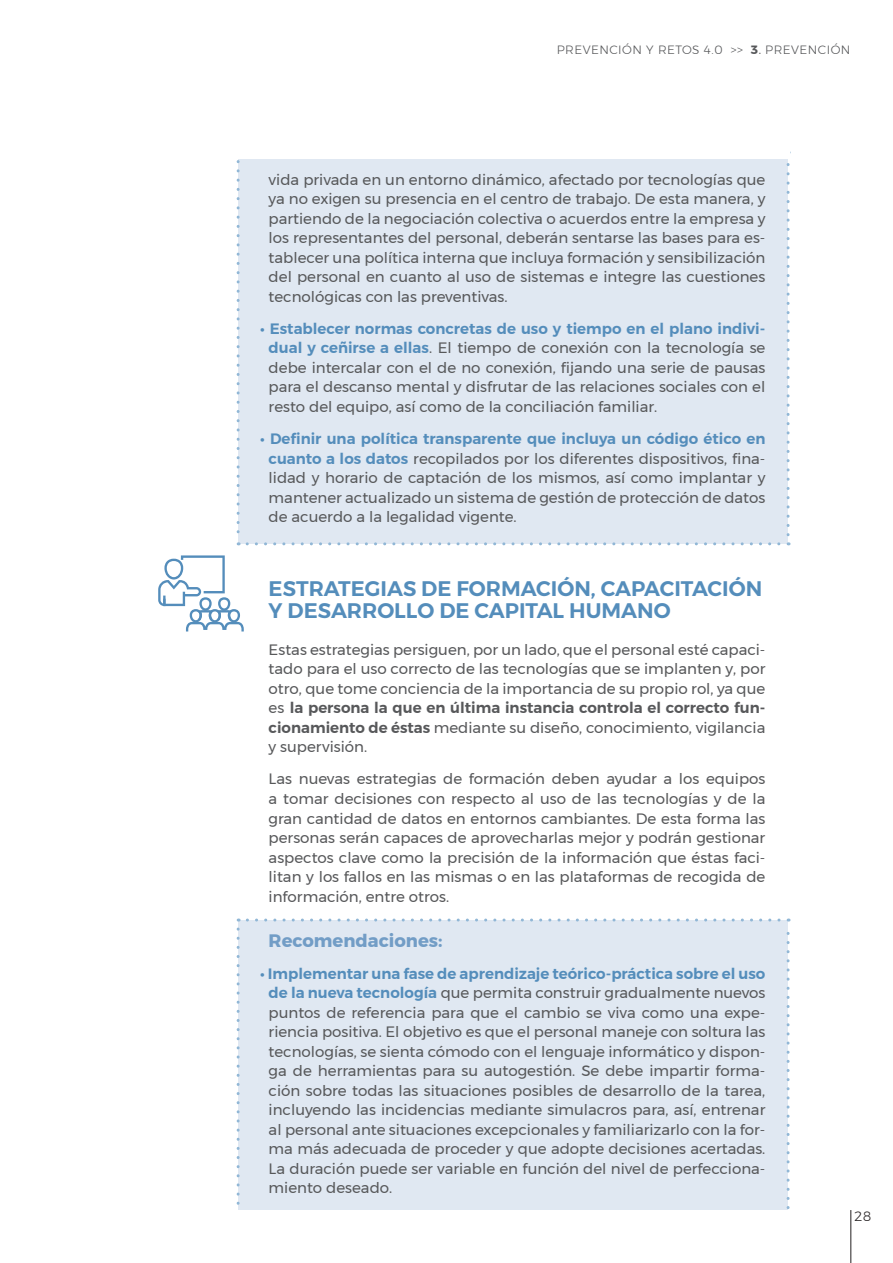
<style>
.page{position:relative;width:893px;height:1263px;background:#fff}
.page>*{position:absolute;margin:0;border:0;box-sizing:border-box;transform-origin:0 0}
.Estilo_de_párrafo_1{font:600 21px/22.5px "Montserrat";color:#548dbb}
.Estilo_de_párrafo_1-2{font:700 18px "Montserrat";color:#729dc6}
.Estilo_de_párrafo_1-3{font:15px/19.5px "Montserrat";color:#57585a;text-align:justify}
.t1{font:300 13.5px "Montserrat";color:#231f20}
.t2{font:300 12px "Montserrat";letter-spacing:.04em;color:#57585a}
.s1{font-weight:700}
.s2{font-weight:400}
.s3{font-weight:600;color:#548dbb}
.s4{font-weight:600}
</style>
<div class="page">
<hr style="left:850px;top:1210px;width:1px;height:53px;background:#231f20">
<div style="left:238px;top:920px;width:550px;height:296px;background:#e0e8f2"></div>
<svg style="left:237px;top:929px;width:3px;height:276px"></svg>
<svg style="left:787px;top:918px;width:3px;height:289px"></svg>
<svg style="left:238px;top:918px;width:541px;height:3px"></svg>
<div style="left:238px;top:152px;width:550px;height:392px;background:#e0e8f2"></div>
<svg style="left:237px;top:162px;width:3px;height:383px"></svg>
<svg style="left:247px;top:542px;width:542px;height:3px"></svg>
<svg style="left:787px;top:158px;width:3px;height:377px"></svg>
<div style="left:208px;top:115px;width:582px;height:43px;background:#fff"></div>
<div style="left:216px;top:1210px;width:581px;height:43px;background:#fff"></div>
<svg style="left:158px;top:555px;width:86px;height:76px"></svg>
<p class="t2" style="left:557px;top:41px;width:295px">PREVENCIÓN Y RETOS 4.0 &gt;&gt; <span class="s1">3</span><span class="s2">.</span> PREVENCIÓN</p>
<p class="Estilo_de_párrafo_1-3" style="left:269px;top:169px;width:498px">vida privada en un entorno dinámico, afectado por tecnologías que ya no exigen su presencia en el centro de trabajo. De esta manera, y partiendo de la negociación colectiva o acuerdos entre la empresa y los representantes del personal, deberán sentarse las bases para es&shy;tablecer una política interna que incluya formación y sensibilización del personal en cuanto al uso de sistemas e integre las cuestiones tecnológicas con las preventivas.</p>
<p class="Estilo_de_párrafo_1-3" style="left:269px;top:319px;width:498px;text-indent:-9px"><span class="s3">• Establecer normas concretas de uso y tiempo en el plano indivi&shy;dual y ceñirse a ellas</span>. El tiempo de conexión con la tecnología se debe intercalar con el de no conexión, fijando una serie de pausas para el descanso mental y disfrutar de las relaciones sociales con el resto del equipo, así como de la conciliación familiar.</p>
<p class="Estilo_de_párrafo_1-3" style="left:269px;top:429px;width:498px;text-indent:-9px"><span class="s3">• Definir una política transparente que incluya un código ético en cuanto a los datos</span> recopilados por los diferentes dispositivos, fina&shy;lidad y horario de captación de los mismos, así como implantar y mantener actualizado un sistema de gestión de protección de datos de acuerdo a la legalidad vigente.</p>
<p class="Estilo_de_párrafo_1" style="left:269px;top:577px;width:495px">ESTRATEGIAS DE FORMACIÓN, CAPACITACIÓN<br>Y DESARROLLO DE CAPITAL HUMANO</p>
<p class="Estilo_de_párrafo_1-3" style="left:269px;top:639px;width:498px">Estas estrategias persiguen, por un lado, que el personal esté capaci&shy;tado para el uso correcto de las tecnologías que se implanten y, por otro, que tome conciencia de la importancia de su propio rol, ya que es <span class="s4">la persona la que en última instancia controla el correcto fun&shy;cionamiento de éstas</span> mediante su diseño, conocimiento, vigilancia y supervisión.</p>
<p class="Estilo_de_párrafo_1-3" style="left:269px;top:769px;width:498px">Las nuevas estrategias de formación deben ayudar a los equipos a tomar decisiones con respecto al uso de las tecnologías y de la gran cantidad de datos en entornos cambiantes. De esta forma las personas serán capaces de aprovecharlas mejor y podrán gestionar aspectos clave como la precisión de la información que éstas faci&shy;litan y los fallos en las mismas o en las plataformas de recogida de información, entre otros.</p>
<p class="Estilo_de_párrafo_1-2" style="left:269px;top:926px;width:175px">Recomendaciones:</p>
<p class="Estilo_de_párrafo_1-3" style="left:269px;top:963px;width:498px;text-indent:-9px"><span class="s3">• Implementar una fase de aprendizaje teórico-práctica sobre el uso de la nueva tecnología</span> que permita construir gradualmente nuevos puntos de referencia para que el cambio se viva como una expe&shy;riencia positiva. El objetivo es que el personal maneje con soltura las tecnologías, se sienta cómodo con el lenguaje informático y dispon&shy;ga de herramientas para su autogestión. Se debe impartir forma&shy;ción sobre todas las situaciones posibles de desarrollo de la tarea, incluyendo las incidencias mediante simulacros para, así, entrenar al personal ante situaciones excepcionales y familiarizarlo con la for&shy;ma más adecuada de proceder y que adopte decisiones acertadas.<br>La duración puede ser variable en función del nivel de perfecciona&shy;miento deseado.</p>
<p class="t1" style="left:855px;top:1205px;width:19px">28</p>
</div>
